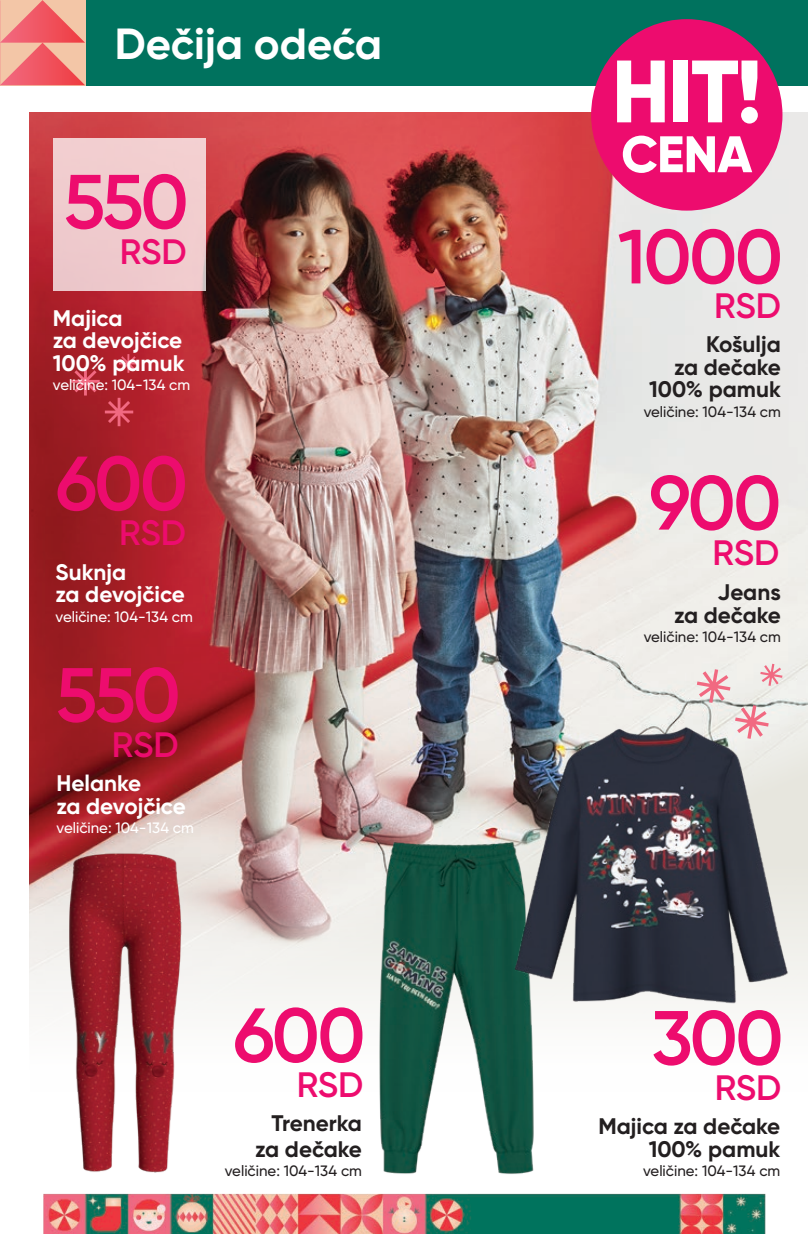
<style>
.page{position:relative;width:808px;height:1234px;background:#fff}
.page>*{position:absolute;margin:0;border:0;box-sizing:border-box;transform-origin:0 0}
.t1{font:800 88.2px "Gilroy";color:#fff}
.t2{font:600 76.5px "Gilroy";letter-spacing:-.04em;color:#ed0c6e}
.t3{font:800 51.3px "Gilroy";color:#fff}
.t4{font:700 43.5px "Gilroy";letter-spacing:-.005em;color:#fff}
.t5{font:600 35.25px "Gilroy";letter-spacing:-.005em;color:#ed0c6e}
.t6{font:700 22.5px/22.5px "Gilroy";color:#231f20;text-align:right}
.t7{font:700 22.5px/22.5px "Gilroy";color:#fff}
.t8{font:500 15px "Gilroy";color:#231f20}
.t9{font:500 15px "Gilroy";color:#fff}
</style>
<div class="page">
<img style="left:43px;top:1193px;width:723px;height:40px">
<div style="left:0;top:0;width:808px;height:85px;background:#00725e"></div>
<svg style="left:0;top:0;width:85px;height:85px;background:#f18c83"></svg>
<img style="left:30px;top:112px;width:778px;height:896px">
<img style="left:353px;top:817px;width:207px;height:380px">
<img style="left:30px;top:830px;width:245px;height:364px">
<img style="left:488px;top:707px;width:320px;height:339px">
<svg style="left:71px;top:354px;width:67px;height:72px;background:#b22834"></svg>
<svg style="left:697px;top:663px;width:85px;height:75px;background:#e9d5d5"></svg>
<div style="left:591px;top:19px;width:191px;height:191px;background:#ed0c6e;border-radius:50%"></div>
<div style="left:53px;top:138px;width:153px;height:153px;background:#f0ccce"></div>
<h3 class="t4" style="left:115px;top:17px;width:269px">Dečija odeća</h3>
<h2 class="t2" style="left:64px;top:154px;width:127px">550</h2>
<h3 class="t5" style="left:120px;top:229px;width:68px">RSD</h3>
<p class="t7" style="left:53px;top:306px;width:133px">Majica<br>za devojčice<br>100% pamuk</p>
<p class="t9" style="left:53px;top:375px;width:139px">veličine: 104-134 cm</p>
<h2 class="t2" style="left:56px;top:436px;width:134px">600</h2>
<h3 class="t5" style="left:119px;top:511px;width:68px">RSD</h3>
<p class="t7" style="left:56px;top:560px;width:131px">Suknja<br>za devojčice</p>
<p class="t9" style="left:56px;top:607px;width:139px">veličine: 104-134 cm</p>
<h2 class="t2" style="left:56px;top:647px;width:127px">550</h2>
<h3 class="t5" style="left:112px;top:722px;width:68px">RSD</h3>
<p class="t7" style="left:57px;top:771px;width:131px">Helanke<br>za devojčice</p>
<p class="t9" style="left:57px;top:818px;width:139px">veličine: 104-134 cm</p>
<h2 class="t2" style="left:233px;top:987px;width:134px">600</h2>
<h3 class="t5" style="left:297px;top:1062px;width:68px">RSD</h3>
<p class="t6" style="left:255px;top:1110px;width:108px;line-height:25.2px">Trenerka za dečake</p>
<p class="t8" style="left:225px;top:1161px;width:139px">veličine: 104-134 cm</p>
<h1 class="t1" style="left:612px;top:36px;width:152px">HIT!</h1>
<h3 class="t3" style="left:621px;top:122px;width:132px">CENA</h3>
<h2 class="t2" style="left:618px;top:209px;width:167px">1000</h2>
<h3 class="t5" style="left:714px;top:284px;width:68px">RSD</h3>
<p class="t6" style="left:649px;top:333px;width:133px">Košulja<br>za dečake<br>100% pamuk</p>
<p class="t8" style="left:644px;top:402px;width:139px">veličine: 104-134 cm</p>
<h2 class="t2" style="left:649px;top:455px;width:134px">900</h2>
<h3 class="t5" style="left:712px;top:530px;width:68px">RSD</h3>
<p class="t6" style="left:674px;top:581px;width:108px">Jeans<br>za dečake</p>
<p class="t8" style="left:644px;top:628px;width:139px">veličine: 104-134 cm</p>
<h2 class="t2" style="left:651px;top:990px;width:133px">300</h2>
<h3 class="t5" style="left:715px;top:1065px;width:68px">RSD</h3>
<p class="t6" style="left:598px;top:1114px;width:183px">Majica za dečake<br>100% pamuk</p>
<p class="t8" style="left:643px;top:1161px;width:139px">veličine: 104-134 cm</p>
</div>
